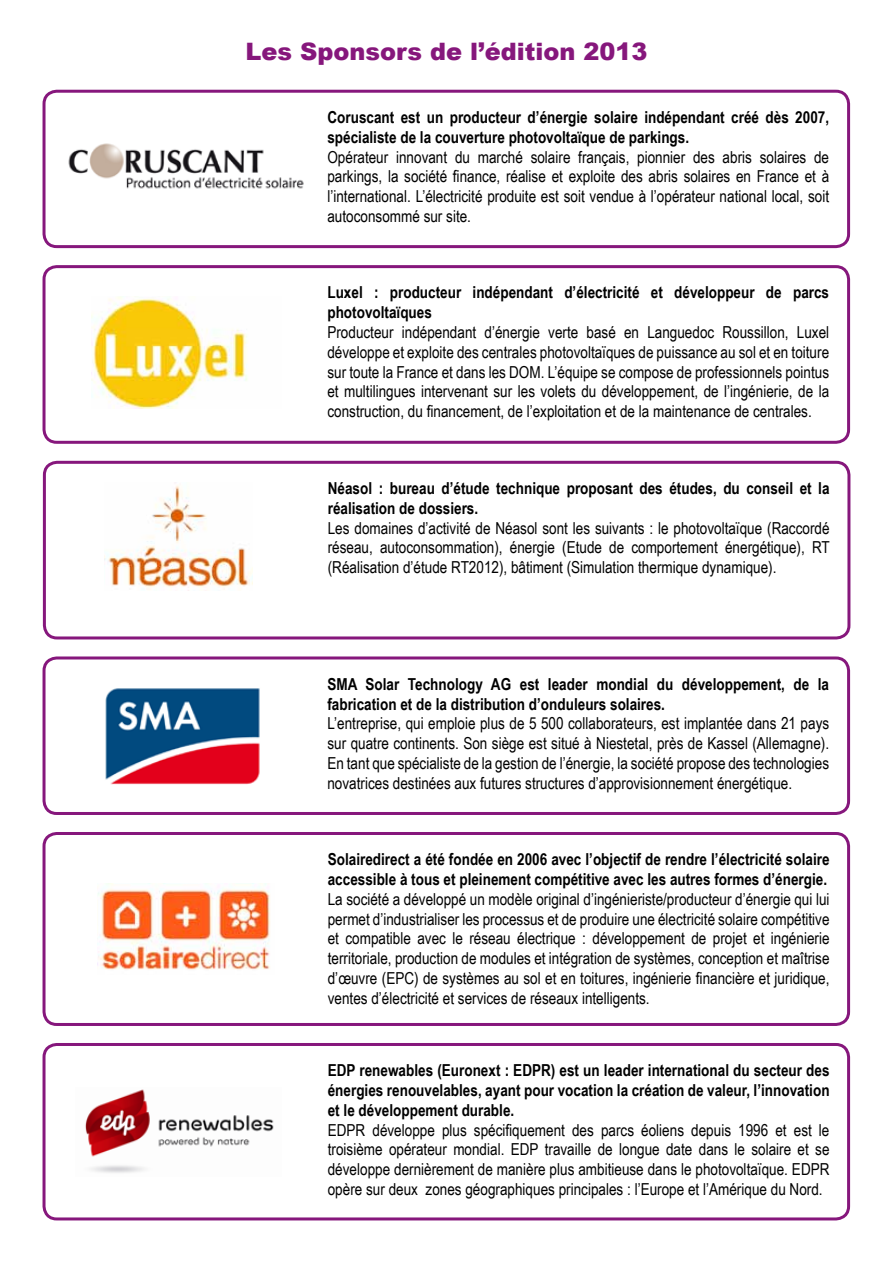
<style>
.page{position:relative;width:893px;height:1263px;background:#fff}
.page>*{position:absolute;margin:0;border:0;box-sizing:border-box;transform-origin:0 0}
.t1{font:900 24px "Arial";color:#86177c}
.t2{font:16.5px/19.8px "Arial Narrow";color:#000;text-align:justify}
.t3{font:700 16.5px/19.8px "Arial Narrow";color:#000}
</style>
<div class="page">
<img style="left:68px;top:143px;width:236px;height:46px">
<div style="left:43px;top:90px;width:807px;height:158px;border:3px solid #86177c;border-radius:13px"></div>
<img style="left:92px;top:296px;width:155px;height:113px">
<div style="left:43px;top:265px;width:807px;height:179px;border:3px solid #86177c;border-radius:13px"></div>
<div style="left:43px;top:461px;width:807px;height:178px;border:3px solid #86177c;border-radius:13px"></div>
<img style="left:105px;top:485px;width:147px;height:105px">
<img style="left:105px;top:688px;width:155px;height:97px">
<div style="left:43px;top:656px;width:807px;height:159px;border:3px solid #86177c;border-radius:13px"></div>
<img style="left:98px;top:884px;width:172px;height:86px">
<div style="left:43px;top:832px;width:807px;height:194px;border:3px solid #86177c;border-radius:13px"></div>
<div style="left:43px;top:1043px;width:807px;height:177px;border:3px solid #86177c;border-radius:13px"></div>
<img style="left:85px;top:1089px;width:189px;height:84px">
<h1 class="t1" style="left:245px;top:34px;width:403px">Les Sponsors de l’édition 2013</h1>
<p class="t3" style="left:327px;top:106px;width:503px">Coruscant est un producteur d’énergie solaire indépendant créé dès 2007, spécialiste de la couverture photovoltaïque de parkings.</p>
<p class="t2" style="left:327px;top:146px;width:503px">Opérateur innovant du marché solaire français, pionnier des abris solaires de parkings, la société finance, réalise et exploite des abris solaires en France et à l’international. L’électricité produite est soit vendue à l’opérateur national local, soit autoconsommé sur site.</p>
<p class="t3" style="left:327px;top:282px;width:503px">Luxel : producteur indépendant d’électricité et développeur de parcs photovoltaïques</p>
<p class="t2" style="left:327px;top:322px;width:503px">Producteur indépendant d’énergie verte basé en Languedoc Roussillon, Luxel développe et exploite des centrales photovoltaïques de puissance au sol et en toiture sur toute la France et dans les DOM. L’équipe se compose de professionnels pointus et multilingues intervenant sur les volets du développement, de l’ingénierie, de la construction, du financement, de l’exploitation et de la maintenance de centrales.</p>
<p class="t3" style="left:328px;top:478px;width:503px">Néasol : bureau d’étude technique proposant des études, du conseil et la réalisation de dossiers.</p>
<p class="t2" style="left:328px;top:517px;width:503px">Les domaines d’activité de Néasol sont les suivants : le photovoltaïque (Raccordé réseau, autoconsommation), énergie (Etude de comportement énergétique), RT (Réalisation d’étude RT2012), bâtiment (Simulation thermique dynamique).</p>
<p class="t3" style="left:327px;top:673px;width:503px">SMA Solar Technology AG est leader mondial du développement, de la fabrication et de la distribution d’onduleurs solaires.</p>
<p class="t2" style="left:327px;top:713px;width:503px">L’entreprise, qui emploie plus de 5 500 collaborateurs, est implantée dans 21 pays sur quatre continents. Son siège est situé à Niestetal, près de Kassel (Allemagne).<br>En tant que spécialiste de la gestion de l’énergie, la société propose des technologies novatrices destinées aux futures structures d’approvisionnement énergétique.</p>
<p class="t3" style="left:328px;top:849px;width:503px">Solairedirect a été fondée en 2006 avec l’objectif de rendre l’électricité solaire accessible à tous et pleinement compétitive avec les autres formes d’énergie.</p>
<p class="t2" style="left:328px;top:888px;width:503px">La société a développé un modèle original d’ingénieriste/producteur d’énergie qui lui permet d’industrialiser les processus et de produire une électricité solaire compétitive et compatible avec le réseau électrique : développement de projet et ingénierie territoriale, production de modules et intégration de systèmes, conception et maîtrise d’œuvre (EPC) de systèmes au sol et en toitures, ingénierie financière et juridique, ventes d’électricité et services de réseaux intelligents.</p>
<p class="t3" style="left:328px;top:1060px;width:503px;text-align:justify">EDP renewables (Euronext : EDPR) est un leader international du secteur des énergies renouvelables, ayant pour vocation la création de valeur, l’innovation et le développement durable.</p>
<p class="t2" style="left:328px;top:1119px;width:503px">EDPR développe plus spécifiquement des parcs éoliens depuis 1996 et est le troisième opérateur mondial. EDP travaille de longue date dans le solaire et se développe dernièrement de manière plus ambitieuse dans le photovoltaïque. EDPR opère sur deux zones géographiques principales : l’Europe et l’Amérique du Nord.</p>
</div>
